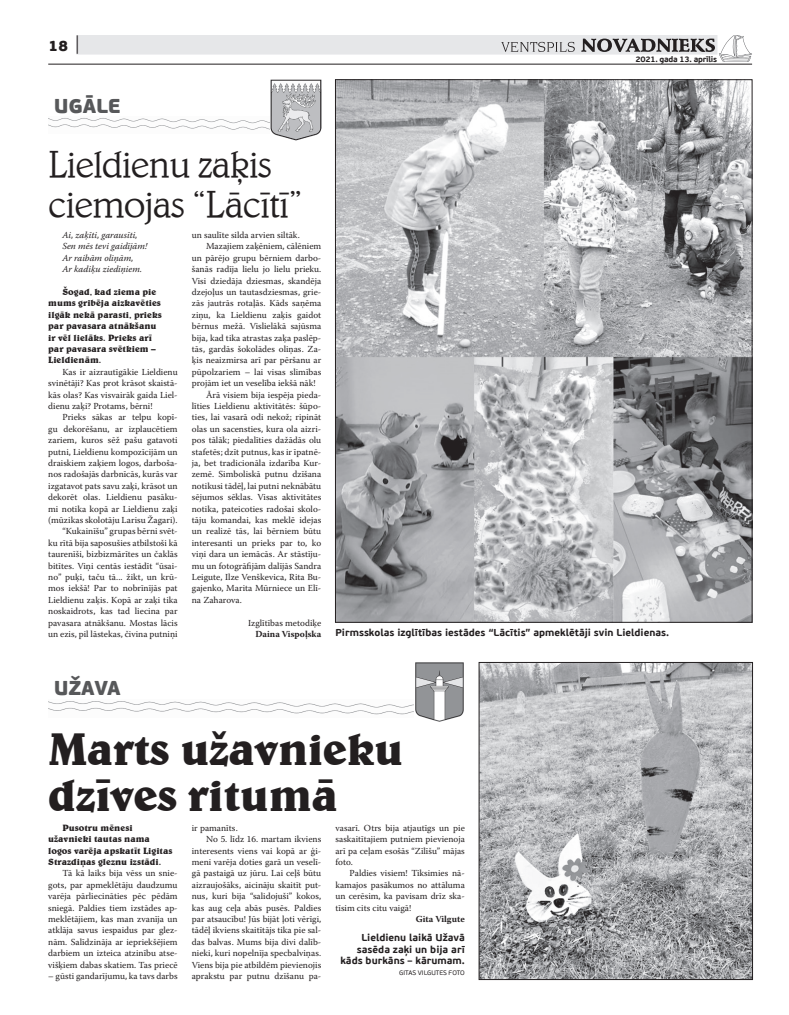
<style>
.page{position:relative;width:789px;height:1015px;background:#fff}
.page>*{position:absolute;margin:0;border:0;box-sizing:border-box;transform-origin:0 0}
.t1{font:700 46px/46px "Belwe TL";letter-spacing:-.02em;color:#231f20}
.t2{font:300 38px/40px "Belwe TL";letter-spacing:-.035em;color:#231f20}
.t3{font:900 20px "PF Beau Sans Pro";letter-spacing:-.01em;color:#57585a}
.t4{font:900 15px "PF Beau Sans Pro";color:#231f20}
.t5{font:700 10px/11.4px "PF Beau Sans Pro";color:#231f20;text-align:right}
.t6{font:9.2px/11.4px "Warnock Pro";color:#231f20;text-align:justify}
.t7{font:700 9.2px/11.4px "Belwe TL";color:#231f20}
.t8{font:italic 9.2px/11.4px "Warnock Pro";color:#231f20}
.t9{font:700 9.2px "Warnock Pro";color:#231f20}
.t10{font:700 8px "PF Beau Sans Pro";letter-spacing:-.03em;color:#231f20}
.t11{font:6.5px "PF Beau Sans Pro";color:#231f20}
.s1{font-weight:100;font-size:20px}
</style>
<div class="page">
<div style="left:77px;top:35px;width:639px;height:19px;background:#e6e7e9"></div>
<hr style="left:48px;top:64px;width:703px;height:1px;background:#231f20">
<img style="left:719px;top:35px;width:32px;height:27px">
<svg style="left:581px;top:39px;width:133px;height:13px"></svg>
<svg style="left:501px;top:42px;width:73px;height:10px"></svg>
<img style="left:48px;top:701px;width:366px;height:14px">
<img style="left:415px;top:662px;width:49px;height:60px">
<img style="left:480px;top:664px;width:270px;height:313px">
<div style="left:478px;top:662px;width:274px;height:317px;border:1px solid #231f20"></div>
<img style="left:48px;top:116px;width:223px;height:14px">
<img style="left:271px;top:80px;width:50px;height:60px">
<img style="left:337px;top:82px;width:412px;height:538px">
<h3 class="t4" style="left:48px;top:36px;width:33px">18 <span class="s1">|</span></h3>
<h3 class="t3" style="left:54px;top:93px;width:68px">UGĀLE</h3>
<h2 class="t2" style="left:48px;top:143px;width:256px">Lieldienu zaķis ciemojas “Lācītī”</h2>
<p class="t8" style="left:62px;top:229px;width:86px">Ai, zaķīti, garausīti,<br>Sen mēs tevi gaidījām!<br>Ar raibām oliņām,<br>Ar kadiķu ziediņiem.</p>
<p class="t7" style="left:48px;top:286px;width:115px;text-indent:14px">Šogad, kad ziema pie mums gribēja aizkavēties ilgāk nekā parasti, prieks par pavasara atnākšanu ir vēl lielāks. Prieks arī par pavasara svētkiem –<br>Lieldienām.</p>
<p class="t6" style="left:48px;top:366px;width:131px;text-indent:14px">Kas ir aizrautīgākie Lieldienu svinētāji? Kas prot krāsot skaistā&shy;kās olas? Kas visvairāk gaida Liel&shy;dienu zaķi? Protams, bērni!</p>
<p class="t6" style="left:48px;top:411px;width:131px;text-align:right">Prieks sākas ar telpu kopī-<br>gu dekorēšanu, ar izplaucētiem zariem, kuros sēž pašu gatavoti putni, Lieldienu kompozīcijām un draiskiem zaķiem logos, darboša&shy;nos radošajās darbnīcās, kurās var izgatavot pats savu zaķi, krāsot un dekorēt olas. Lieldienu pasāku&shy;mi notika kopā ar Lieldienu zaķi (mūzikas skolotāju Larisu Žagari). “Kukainīšu” grupas bērni svēt-<br>ku rītā bija saposušies atbilstoši kā taurenīši, bizbizmārītes un čaklās bitītes. Viņi centās iestādīt “ūsai&shy;no” puķi, taču tā... žikt, un krū&shy;mos iekšā! Par to nobrīnījās pat Lieldienu zaķis. Kopā ar zaķi tika noskaidrots, kas tad liecina par pavasara atnākšanu. Mostas lācis un ezis, pil lāstekas, čivina putniņi</p>
<p class="t6" style="left:192px;top:229px;width:110px">un saulīte silda arvien siltāk.</p>
<p class="t6" style="left:206px;top:240px;width:117px">Mazajiem zaķēniem, cālēniem</p>
<p class="t6" style="left:192px;top:252px;width:131px">un pārējo grupu bērniem darbo-</p>
<p class="t6" style="left:192px;top:263px;width:131px">šanās radīja lielu jo lielu prieku.</p>
<p class="t6" style="left:192px;top:275px;width:131px">Visi dziedāja dziesmas, skandēja</p>
<p class="t6" style="left:192px;top:286px;width:131px">dzejoļus un tautasdziesmas, grie-</p>
<p class="t6" style="left:192px;top:297px;width:131px">zās jautrās rotaļās. Kāds saņēma</p>
<p class="t6" style="left:192px;top:309px;width:131px">ziņu, ka Lieldienu zaķis gaidot</p>
<p class="t6" style="left:192px;top:320px;width:131px">bērnus mežā. Vislielākā sajūsma</p>
<p class="t6" style="left:192px;top:332px;width:131px">bija, kad tika atrastas zaķa paslēp-</p>
<p class="t6" style="left:192px;top:343px;width:131px">tās, gardās šokolādes oliņas. Za-</p>
<p class="t6" style="left:192px;top:354px;width:131px">ķis neaizmirsa arī par pēršanu ar</p>
<p class="t6" style="left:192px;top:366px;width:131px">pūpolzariem – lai visas slimības</p>
<p class="t6" style="left:192px;top:377px;width:125px">projām iet un veselība iekšā nāk!</p>
<p class="t6" style="left:206px;top:389px;width:117px">Ārā visiem bija iespēja pieda-</p>
<p class="t6" style="left:192px;top:400px;width:131px">līties Lieldienu aktivitātēs: šūpo-</p>
<p class="t6" style="left:192px;top:411px;width:131px">ties, lai vasarā odi nekož; ripināt</p>
<p class="t6" style="left:192px;top:423px;width:131px">olas un sacensties, kura ola aizri-</p>
<p class="t6" style="left:192px;top:434px;width:131px">pos tālāk; piedalīties dažādās olu</p>
<p class="t6" style="left:192px;top:446px;width:131px">stafetēs; dzīt putnus, kas ir īpatnē-</p>
<p class="t6" style="left:192px;top:457px;width:131px">ja, bet tradicionāla izdarība Kur-</p>
<p class="t6" style="left:192px;top:468px;width:131px">zemē. Simboliskā putnu dzīšana</p>
<p class="t6" style="left:192px;top:480px;width:131px">notikusi tādēļ, lai putni neknābātu</p>
<p class="t6" style="left:192px;top:491px;width:131px">sējumos sēklas. Visas aktivitātes</p>
<p class="t6" style="left:192px;top:503px;width:131px">notika, pateicoties radošai skolo-</p>
<p class="t6" style="left:192px;top:514px;width:131px">tāju komandai, kas meklē idejas</p>
<p class="t6" style="left:192px;top:525px;width:131px">un realizē tās, lai bērniem būtu</p>
<p class="t6" style="left:192px;top:537px;width:131px">interesanti un prieks par to, ko</p>
<p class="t6" style="left:192px;top:548px;width:131px">viņi dara un iemācās. Ar stāstīju-</p>
<p class="t6" style="left:192px;top:560px;width:131px">mu un fotogrāfijām dalījās Sandra</p>
<p class="t6" style="left:192px;top:571px;width:131px">Leigute, Ilze Venškevica, Rita Bu-</p>
<p class="t6" style="left:192px;top:582px;width:131px">gajenko, Marita Mūrniece un Elī-</p>
<p class="t6" style="left:192px;top:594px;width:52px">na Zaharova.</p>
<p class="t6" style="left:248px;top:617px;width:75px">Izglītības metodiķe</p>
<p class="t9" style="left:255px;top:628px;width:67px">Daina Vispoļska</p>
<h3 class="t3" style="left:54px;top:675px;width:68px">UŽAVA</h3>
<p class="t10" style="left:635px;top:54px;width:83px">2021. gada 13. aprīlis</p>
<p class="t5" style="left:335px;top:627px;width:335px">Pirmsskolas izglītības iestādes “Lācītis” apmeklētāji svin Lieldienas.</p>
<h1 class="t1" style="left:48px;top:726px;width:357px">Marts užavnieku dzīves ritumā</h1>
<p class="t7" style="left:48px;top:822px;width:126px;text-indent:14px">Pusotru mēnesi užavnieki tautas nama logos varēja apskatīt Ligitas<br>Strazdiņas gleznu izstādi.</p>
<p class="t6" style="left:48px;top:867px;width:131px;text-indent:14px">Tā kā laiks bija vēss un snie&shy;gots, par apmeklētāju daudzumu varēja pārliecināties pēc pēdām sniegā. Paldies tiem izstādes ap&shy;meklētājiem, kas man zvanīja un atklāja savus iespaidus par glez&shy;nām. Salīdzināja ar iepriekšējiem darbiem un izteica atzinību atse&shy;višķiem dabas skatiem. Tas priecē</p>
<p class="t6" style="left:48px;top:970px;width:131px">– gūsti gandarījumu, ka tavs darbs</p>
<p class="t6" style="left:192px;top:822px;width:47px">ir pamanīts.</p>
<p class="t6" style="left:206px;top:833px;width:117px">No 5. līdz 16. martam ikviens</p>
<p class="t6" style="left:192px;top:845px;width:131px">interesents viens vai kopā ar ģi-</p>
<p class="t6" style="left:192px;top:856px;width:131px">meni varēja doties garā un veselī-</p>
<p class="t6" style="left:192px;top:867px;width:131px">gā pastaigā uz jūru. Lai ceļš būtu</p>
<p class="t6" style="left:192px;top:879px;width:131px">aizraujošāks, aicināju skaitīt put-</p>
<p class="t6" style="left:192px;top:890px;width:131px">nus, kuri bija “salidojuši” kokos,</p>
<p class="t6" style="left:192px;top:902px;width:131px">kas aug ceļa abās pusēs. Paldies</p>
<p class="t6" style="left:192px;top:913px;width:131px">par atsaucību! Jūs bijāt ļoti vērīgi,</p>
<p class="t6" style="left:192px;top:924px;width:131px">tādēļ ikviens skaitītājs tika pie sal-</p>
<p class="t6" style="left:192px;top:936px;width:131px">das balvas. Mums bija divi dalīb-</p>
<p class="t6" style="left:192px;top:947px;width:131px">nieki, kuri nopelnīja specbalviņas.</p>
<p class="t6" style="left:192px;top:959px;width:131px">Viens bija pie atbildēm pievienojis</p>
<p class="t6" style="left:192px;top:970px;width:131px">aprakstu par putnu dzīšanu pa-</p>
<p class="t6" style="left:335px;top:822px;width:131px">vasarī. Otrs bija atjautīgs un pie saskaitītajiem putniem pievienoja arī pa ceļam esošās “Zīlīšu” mājas foto.</p>
<p class="t6" style="left:335px;top:867px;width:131px;text-indent:14px">Paldies visiem! Tiksimies nā&shy;kamajos pasākumos no attāluma un cerēsim, ka pavisam drīz ska&shy;tīsim cits citu vaigā!</p>
<p class="t9" style="left:415px;top:913px;width:51px">Gita Vilgute</p>
<p class="t5" style="left:340px;top:932px;width:126px">Lieldienu laikā Užavā sasēda zaķi un bija arī kāds burkāns – kārumam.</p>
<p class="t11" style="left:399px;top:969px;width:67px">GITAS VILGUTES FOTO</p>
</div>
